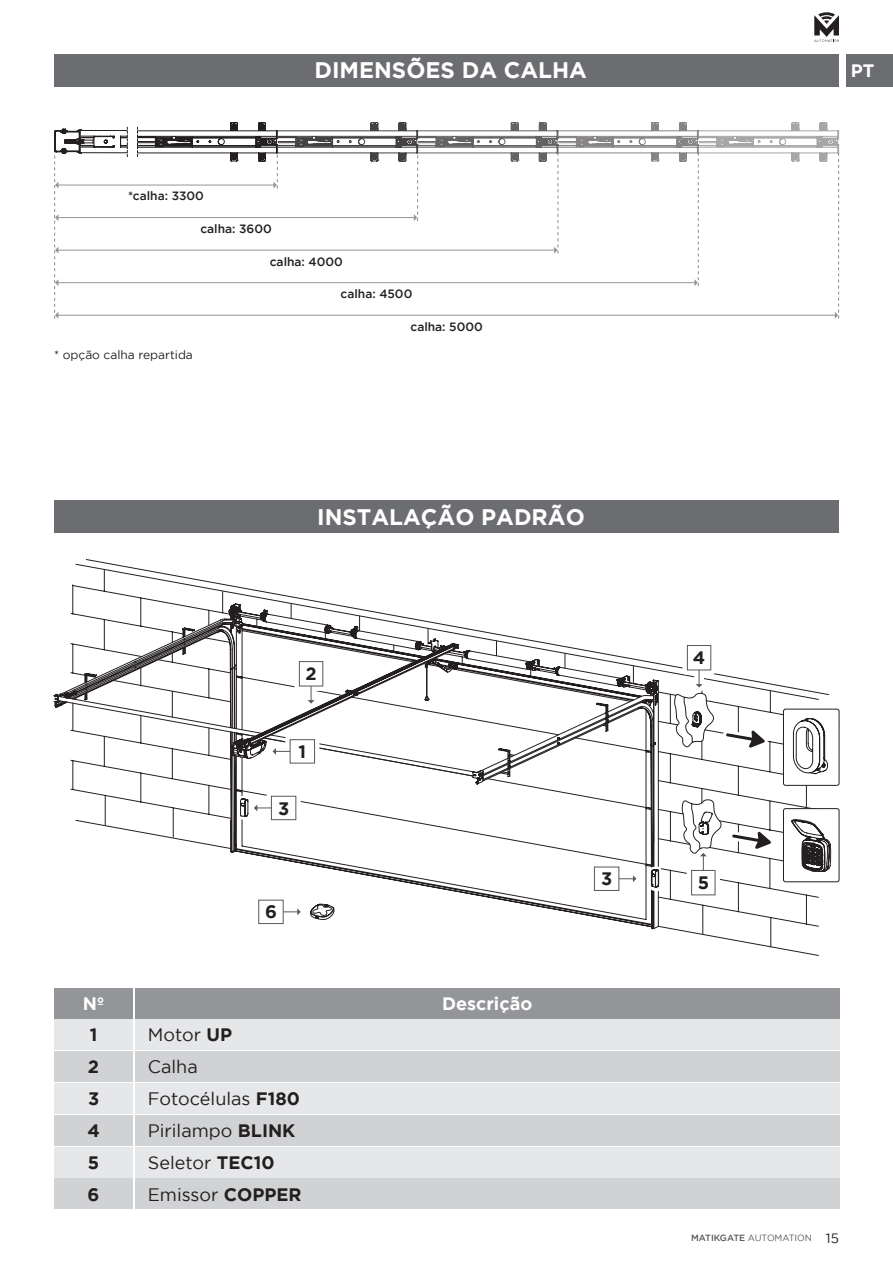
<style>
.page{position:relative;width:893px;height:1263px;background:#fff}
.page>*{position:absolute;margin:0;border:0;box-sizing:border-box;transform-origin:0 0}
.t1{font:700 22.5px "Gotham";color:#fff}
.t2{font:18px "Gotham";color:#231f20}
.t3{font:700 18px "Gotham";color:#fff}
.t4{font:700 18px "Gotham";color:#231f20}
.t5{font:500 12px "Gotham";color:#231f20}
.t6{font:12px "Gotham";color:#231f20}
.t7{font:9px "Gotham";color:#57585a}
.s1{font-weight:700}
.s2{font-weight:500}
.s3{font-size:13.5px;color:#231f20}
</style>
<div class="page">
<svg style="left:814px;top:12px;width:25px;height:30px"></svg>
<div style="left:847px;top:54px;width:46px;height:32px;background:#6c6d70"></div>
<div style="left:54px;top:54px;width:785px;height:32px;background:#6c6d70"></div>
<div style="left:54px;top:500px;width:785px;height:32px;background:#6c6d70"></div>
<div style="left:54px;top:988px;width:79px;height:30px;background:#939598"></div>
<div style="left:135px;top:988px;width:704px;height:30px;background:#939598"></div>
<div style="left:54px;top:1020px;width:79px;height:30px;background:#e6e7e9"></div>
<div style="left:135px;top:1020px;width:704px;height:30px;background:#e6e7e9"></div>
<div style="left:54px;top:1052px;width:79px;height:30px;background:#d1d2d4"></div>
<div style="left:54px;top:1115px;width:79px;height:30px;background:#d1d2d4"></div>
<div style="left:54px;top:1179px;width:79px;height:30px;background:#d1d2d4"></div>
<div style="left:54px;top:1083px;width:79px;height:30px;background:#e6e7e9"></div>
<div style="left:54px;top:1147px;width:79px;height:30px;background:#e6e7e9"></div>
<div style="left:135px;top:1052px;width:704px;height:30px;background:#d1d2d4"></div>
<div style="left:135px;top:1115px;width:704px;height:30px;background:#d1d2d4"></div>
<div style="left:135px;top:1179px;width:704px;height:30px;background:#d1d2d4"></div>
<div style="left:135px;top:1083px;width:704px;height:30px;background:#e6e7e9"></div>
<div style="left:135px;top:1147px;width:704px;height:30px;background:#e6e7e9"></div>
<svg style="left:72px;top:569px;width:768px;height:378px"></svg>
<svg style="left:650px;top:866px;width:11px;height:25px"></svg>
<div style="left:783px;top:709px;width:56px;height:76px;background:#fff;border-radius:2px"></div>
<div style="left:783px;top:709px;width:56px;height:76px;border:1px solid #231f20;border-radius:2px"></div>
<svg style="left:793px;top:718px;width:35px;height:56px"></svg>
<div style="left:783px;top:809px;width:56px;height:73px;background:#fff;border-radius:2px"></div>
<div style="left:783px;top:808px;width:56px;height:74px;border:1px solid #231f20;border-radius:2px"></div>
<svg style="left:791px;top:819px;width:40px;height:53px"></svg>
<svg style="left:254px;top:895px;width:83px;height:33px"></svg>
<svg style="left:60px;top:605px;width:599px;height:244px"></svg>
<svg style="left:674px;top:641px;width:100px;height:259px"></svg>
<svg style="left:590px;top:862px;width:51px;height:33px"></svg>
<svg style="left:54px;top:122px;width:785px;height:197px"></svg>
<p class="t1" style="left:314px;top:57px;width:274px">DIMENSÕES DA CALHA</p>
<p class="t3" style="left:851px;top:60px;width:25px">PT</p>
<p class="t5" style="left:128px;top:189px;width:77px">*calha: 3300</p>
<p class="t5" style="left:200px;top:222px;width:73px">calha: 3600</p>
<p class="t5" style="left:270px;top:254px;width:74px">calha: 4000</p>
<p class="t5" style="left:341px;top:287px;width:73px">calha: 4500</p>
<p class="t5" style="left:410px;top:320px;width:74px">calha: 5000</p>
<p class="t6" style="left:54px;top:348px;width:140px">* opção calha repartida</p>
<p class="t1" style="left:317px;top:503px;width:269px">INSTALAÇÃO PADRÃO</p>
<p class="t4" style="left:305px;top:664px;width:13px">2</p>
<p class="t4" style="left:299px;top:741px;width:9px">1</p>
<p class="t4" style="left:278px;top:798px;width:13px">3</p>
<p class="t4" style="left:265px;top:902px;width:13px">6</p>
<p class="t3" style="left:83px;top:993px;width:23px">Nº</p>
<p class="t3" style="left:442px;top:993px;width:92px">Descrição</p>
<p class="t4" style="left:90px;top:1025px;width:9px">1</p>
<p class="t2" style="left:148px;top:1025px;width:86px">Motor <span class="s1">UP</span></p>
<p class="t4" style="left:88px;top:1056px;width:13px">2</p>
<p class="t2" style="left:148px;top:1057px;width:51px">Calha</p>
<p class="t4" style="left:88px;top:1088px;width:13px">3</p>
<p class="t2" style="left:148px;top:1089px;width:153px">Fotocélulas <span class="s1">F180</span></p>
<p class="t4" style="left:87px;top:1120px;width:14px">4</p>
<p class="t2" style="left:148px;top:1120px;width:149px">Pirilampo <span class="s1">BLINK</span></p>
<p class="t4" style="left:88px;top:1152px;width:13px">5</p>
<p class="t2" style="left:148px;top:1152px;width:128px">Seletor <span class="s1">TEC10</span></p>
<p class="t4" style="left:88px;top:1184px;width:13px">6</p>
<p class="t2" style="left:148px;top:1184px;width:155px">Emissor <span class="s1">COPPER</span></p>
<p class="t4" style="left:693px;top:647px;width:14px">4</p>
<p class="t4" style="left:601px;top:868px;width:13px">3</p>
<p class="t4" style="left:698px;top:872px;width:13px">5</p>
<p class="t7" style="left:691px;top:1233px;width:149px"><span class="s2">MATIKGATE</span> AUTOMATION <span class="s3">15</span></p>
</div>
